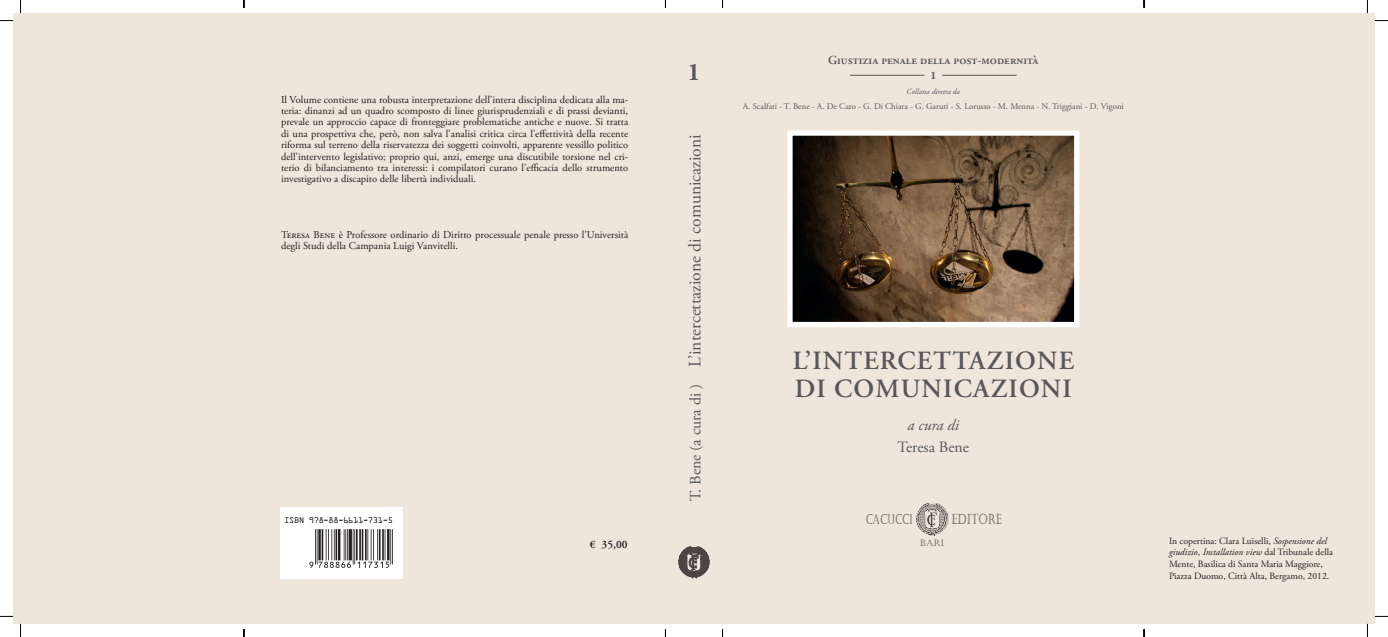
<style>
.page{position:relative;width:1388px;height:637px;background:#fff}
.page>*{position:absolute;margin:0;border:0;box-sizing:border-box;transform-origin:0 0}
.t1{font:600 26.25px/28px "Adobe Garamond Pro";letter-spacing:.045em;color:#57585a}
.t2{font:700 24.94px "Adobe Garamond Pro";color:#57585a}
.t3{font:17.5px "Adobe Garamond Pro";color:#57585a}
.t4{font:15.75px "Adobe Garamond Pro";color:#57585a}
.t5{font:italic 15.75px "Adobe Garamond Pro";color:#57585a}
.t6{font:14.35px "Castellar";color:#231f20;scale:.74 1}
.t7{font:13.74px "Castellar";color:#231f20;scale:.67 1}
.t8{font:600 12.25px "Adobe Garamond Pro";color:#57585a}
.t9{font:600 11.38px "Adobe Garamond Pro";color:#231f20}
.t10{font:700 11.38px "Adobe Garamond Pro";color:#57585a}
.t11{font:10.5px/11.4px "Adobe Garamond Pro";color:#231f20;text-align:justify}
.t12{font:9.62px/11.5px "Adobe Garamond Pro";color:#231f20}
.t13{font:9.1px "Castellar";color:#231f20}
.t14{font:8.75px "Adobe Garamond Pro";color:#57585a}
.t15{font:8.75px "OCRA Extended";letter-spacing:-.03em;color:#231f20}
.t16{font:italic 7.88px "Adobe Garamond Pro";color:#57585a}
.s1{font-size:15.75px}
.s2{font-style:italic}
</style>
<div class="page">
<div style="left:13px;top:13px;width:1362px;height:610px;background:#eee6da"></div>
<hr style="left:850px;top:75px;width:74px;height:1px;background:#57585a">
<hr style="left:942px;top:75px;width:75px;height:1px;background:#57585a">
<img style="left:793px;top:136px;width:280px;height:185px">
<div style="left:787px;top:130px;width:292px;height:197px;border:5px solid #fff"></div>
<svg style="left:916px;top:503px;width:32px;height:32px"></svg>
<svg style="left:678px;top:546px;width:31px;height:32px"></svg>
<div style="left:281px;top:507px;width:122px;height:72px;background:#fff"></div>
<svg style="left:309px;top:529px;width:84px;height:38px"></svg>
<svg style="left:0;top:20px;width:13px;height:1px"></svg>
<svg style="left:1375px;top:20px;width:13px;height:1px"></svg>
<svg style="left:0;top:615px;width:13px;height:2px"></svg>
<svg style="left:1375px;top:615px;width:13px;height:2px"></svg>
<svg style="left:20px;top:0;width:1px;height:13px"></svg>
<svg style="left:20px;top:623px;width:1px;height:13px"></svg>
<svg style="left:1367px;top:0;width:1px;height:13px"></svg>
<svg style="left:1367px;top:623px;width:1px;height:13px"></svg>
<svg style="left:243px;top:0;width:2px;height:8px"></svg>
<svg style="left:243px;top:629px;width:2px;height:7px"></svg>
<p class="t11" style="left:281px;top:94px;width:349px">Il Volume contiene una robusta interpretazione dell’intera disciplina dedicata alla ma&shy;teria: dinanzi ad un quadro scomposto di linee giurisprudenziali e di prassi devianti, prevale un approccio capace di fronteggiare problematiche antiche e nuove. Si tratta di una prospettiva che, però, non salva l’analisi critica circa l’effettività della recente riforma sul terreno della riservatezza dei soggetti coinvolti, apparente vessillo politico dell’intervento legislativo; proprio qui, anzi, emerge una discutibile torsione nel cri&shy;terio di bilanciamento tra interessi: i compilatori curano l’efficacia dello strumento investigativo a discapito delle libertà individuali.</p>
<p class="t11" style="left:281px;top:229px;width:349px">Teresa Bene è Professore ordinario di Diritto processuale penale presso l’Università degli Studi della Campania Luigi Vanvitelli.</p>
<p class="t15" style="left:284px;top:515px;width:110px">ISBN 978-88-6611-731-5</p>
<p class="t9" style="left:590px;top:537px;width:39px">€ 35,00</p>
<h2 class="t2" style="left:687px;top:58px;width:14px">1</h2>
<h3 class="t3" style="left:684px;top:501px;width:368px;rotate:-90deg"><span class="s1">T. Bene (a cura di )</span> L’intercettazione di comunicazioni</h3>
<p class="t8" style="left:828px;top:53px;width:212px">Giustizia penale della post-modernità</p>
<p class="t10" style="left:930px;top:69px;width:7px">1</p>
<p class="t16" style="left:907px;top:87px;width:55px">Collana diretta da</p>
<p class="t14" style="left:743px;top:101px;width:382px">A. Scalfati - T. Bene - A. De Caro - G. Di Chiara - G. Garuti - S. Lorusso - M. Menna - N. Triggiani - D. Vigoni</p>
<h1 class="t1" style="left:793px;top:347px;width:283px">L’INTERCETTAZIONE<br>DI COMUNICAZIONI</h1>
<h3 class="t5" style="left:907px;top:415px;width:53px">a cura di</h3>
<h3 class="t4" style="left:898px;top:438px;width:73px">Teresa Bene</h3>
<h3 class="t7" style="left:866px;top:511px;width:72px">CACUCCI</h3>
<h3 class="t6" style="left:951px;top:511px;width:70px">EDITORE</h3>
<p class="t13" style="left:920px;top:537px;width:25px">BARI</p>
<p class="t12" style="left:1169px;top:535px;width:166px">In copertina: Clara Luiselli, <span class="s2">Sospensione del giudizio</span>, <span class="s2">Installation view</span> dal Tribunale della Mente, Basilica di Santa Maria Maggiore, Piazza Duomo, Città Alta, Bergamo, 2012.</p>
</div>
